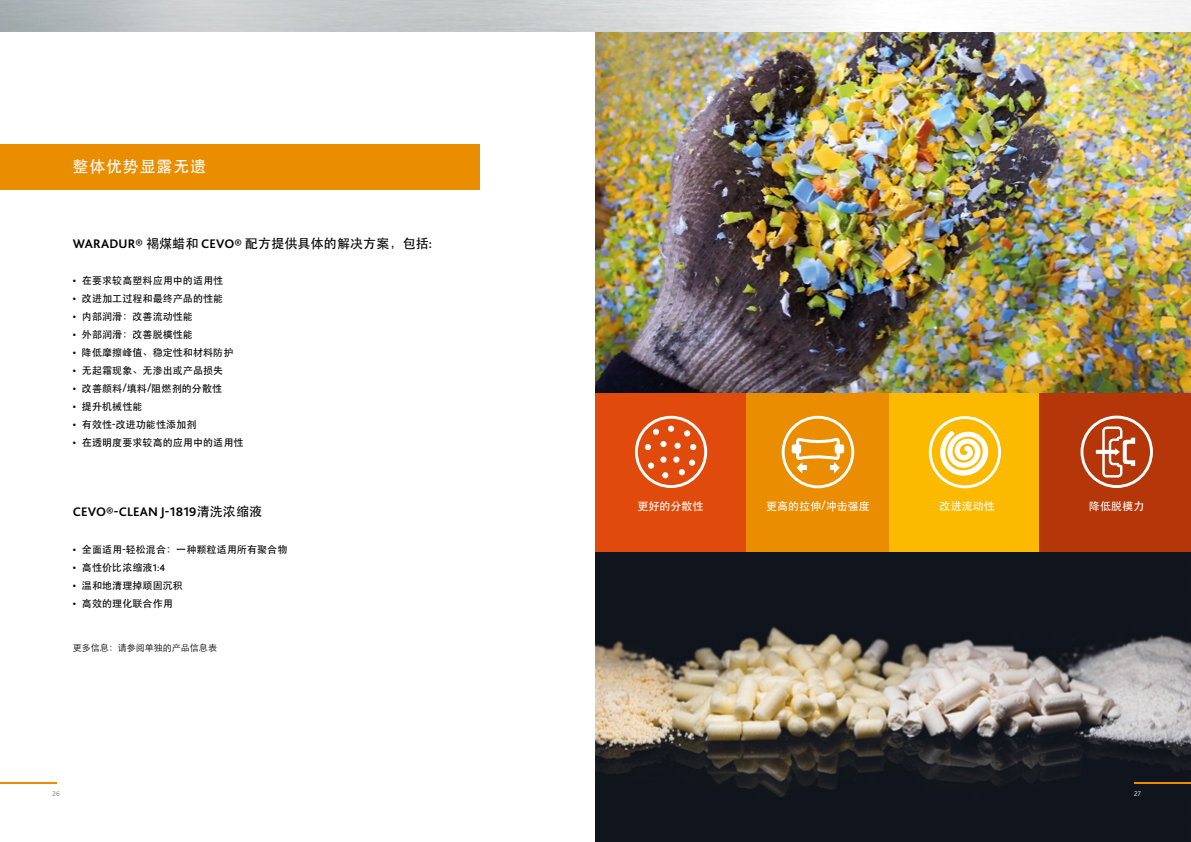
<style>
.page{position:relative;width:1191px;height:842px;background:#fff}
.page>*{position:absolute;margin:0;border:0;box-sizing:border-box;transform-origin:0 0}
.t1{font:500 16px "ST Heiti SC";letter-spacing:.05em;color:#fff}
.t2{font:500 13px "ST Heiti SC";letter-spacing:.01em;color:#000}
.t3{font:700 13px "Bliss 2";letter-spacing:.01em;color:#000}
.t4{font:500 11px "ST Heiti SC";color:#fff}
.t5{font:500 10px "ST Heiti SC";letter-spacing:.01em;color:#000}
.t6{font:300 9px "ST Heiti SC";color:#000}
.t7{font:300 7px "Bliss 2";color:#706f6f}
.t8{font:300 7px "Bliss 2";color:#fff}
.s1{font-family:"Bliss 2";font-weight:700}
.s2{font-family:"ST Heiti SC";font-weight:500}
.s3{font-family:"Bliss 2"}
</style>
<div class="page">
<div style="left:0;top:145px;width:479px;height:45px;background:#ea8d00"></div>
<img style="left:595px;top:32px;width:596px;height:361px">
<img style="left:595px;top:551px;width:596px;height:291px">
<div style="left:595px;top:393px;width:151px;height:158px;background:#e04b0d"></div>
<div style="left:746px;top:393px;width:144px;height:158px;background:#ea8d00"></div>
<div style="left:889px;top:393px;width:151px;height:158px;background:#fbba00"></div>
<div style="left:1039px;top:393px;width:152px;height:158px;background:#b53608"></div>
<div style="left:928px;top:416px;width:73px;height:72px;border:3px solid #fff;border-radius:50%"></div>
<svg style="left:940px;top:431px;width:48px;height:45px"></svg>
<div style="left:635px;top:416px;width:72px;height:72px;border:3px solid #fff;border-radius:50%"></div>
<svg style="left:668px;top:426px;width:6px;height:6px"></svg>
<svg style="left:684px;top:430px;width:6px;height:6px"></svg>
<svg style="left:674px;top:443px;width:6px;height:6px"></svg>
<svg style="left:660px;top:441px;width:6px;height:6px"></svg>
<svg style="left:645px;top:444px;width:6px;height:6px"></svg>
<div style="left:673px;top:456px;width:6px;height:7px;background:#fff;border-radius:50%"></div>
<svg style="left:662px;top:472px;width:6px;height:6px"></svg>
<svg style="left:648px;top:463px;width:6px;height:6px"></svg>
<svg style="left:690px;top:444px;width:6px;height:6px"></svg>
<svg style="left:679px;top:460px;width:16px;height:15px"></svg>
<div style="left:660px;top:456px;width:6px;height:7px;background:#fff;border-radius:50%"></div>
<svg style="left:653px;top:429px;width:6px;height:6px"></svg>
<div style="left:1080px;top:416px;width:72px;height:72px;border:3px solid #fff;border-radius:50%"></div>
<svg style="left:1095px;top:425px;width:40px;height:54px"></svg>
<div style="left:781px;top:416px;width:73px;height:72px;border:3px solid #fff;border-radius:50%"></div>
<div style="left:834px;top:444px;width:10px;height:9px;background:#fff;border-radius:2px"></div>
<div style="left:791px;top:444px;width:10px;height:9px;background:#fff;border-radius:2px"></div>
<svg style="left:794px;top:437px;width:47px;height:37px"></svg>
<hr style="left:1134px;top:782px;width:57px;height:2px;background:#ea8d00">
<hr style="left:0;top:782px;width:57px;height:2px;background:#ea8d00">
<h1 class="t1" style="left:73px;top:158px;width:135px">整体优势显露无遗</h1>
<h2 class="t2" style="left:73px;top:237px;width:360px"><span class="s1">WARADUR®</span> 褐煤蜡和 <span class="s1">CEVO®</span> 配方提供具体的解决方案，包括<span class="s1">:</span></h2>
<p class="t5" style="left:73px;top:275px;width:152px"><span class="s1">•</span> 在要求较高塑料应用中的适用性</p>
<p class="t5" style="left:73px;top:293px;width:152px"><span class="s1">•</span> 改进加工过程和最终产品的性能</p>
<p class="t5" style="left:73px;top:311px;width:122px"><span class="s1">•</span> 内部润滑：改善流动性能</p>
<p class="t5" style="left:73px;top:329px;width:122px"><span class="s1">•</span> 外部润滑：改善脱模性能</p>
<p class="t5" style="left:73px;top:347px;width:162px"><span class="s1">•</span> 降低摩擦峰值、稳定性和材料防护</p>
<p class="t5" style="left:73px;top:365px;width:152px"><span class="s1">•</span> 无起霜现象、无渗出或产品损失</p>
<p class="t5" style="left:73px;top:383px;width:151px"><span class="s1">•</span> 改善颜料/填料/阻燃剂的分散性</p>
<p class="t5" style="left:73px;top:401px;width:71px"><span class="s1">•</span> 提升机械性能</p>
<p class="t5" style="left:73px;top:419px;width:125px"><span class="s1">•</span> 有效性-改进功能性添加剂</p>
<p class="t5" style="left:73px;top:437px;width:172px"><span class="s1">•</span> 在透明度要求较高的应用中的适用性</p>
<h2 class="t3" style="left:73px;top:504px;width:191px">CEVO®-CLEAN J-1819<span class="s2">清洗浓缩液</span></h2>
<p class="t5" style="left:73px;top:544px;width:216px"><span class="s1">•</span> 全面适用-轻松混合：一种颗粒适用所有聚合物</p>
<p class="t5" style="left:73px;top:562px;width:94px"><span class="s1">•</span> 高性价比浓缩液<span class="s3">1:4</span></p>
<p class="t5" style="left:73px;top:580px;width:111px"><span class="s1">•</span> 温和地清理掉顽固沉积</p>
<p class="t5" style="left:73px;top:598px;width:101px"><span class="s1">•</span> 高效的理化联合作用</p>
<p class="t6" style="left:73px;top:640px;width:145px">更多信息：请参阅单独的产品信息表</p>
<p class="t4" style="left:637px;top:500px;width:67px">更好的分散性</p>
<p class="t4" style="left:766px;top:500px;width:105px">更高的拉伸/冲击强度</p>
<p class="t4" style="left:939px;top:500px;width:56px">改进流动性</p>
<p class="t4" style="left:1089px;top:500px;width:56px">降低脱模力</p>
<p class="t7" style="left:52px;top:789px;width:9px">26</p>
<p class="t8" style="left:1134px;top:789px;width:8px">27</p>
</div>
